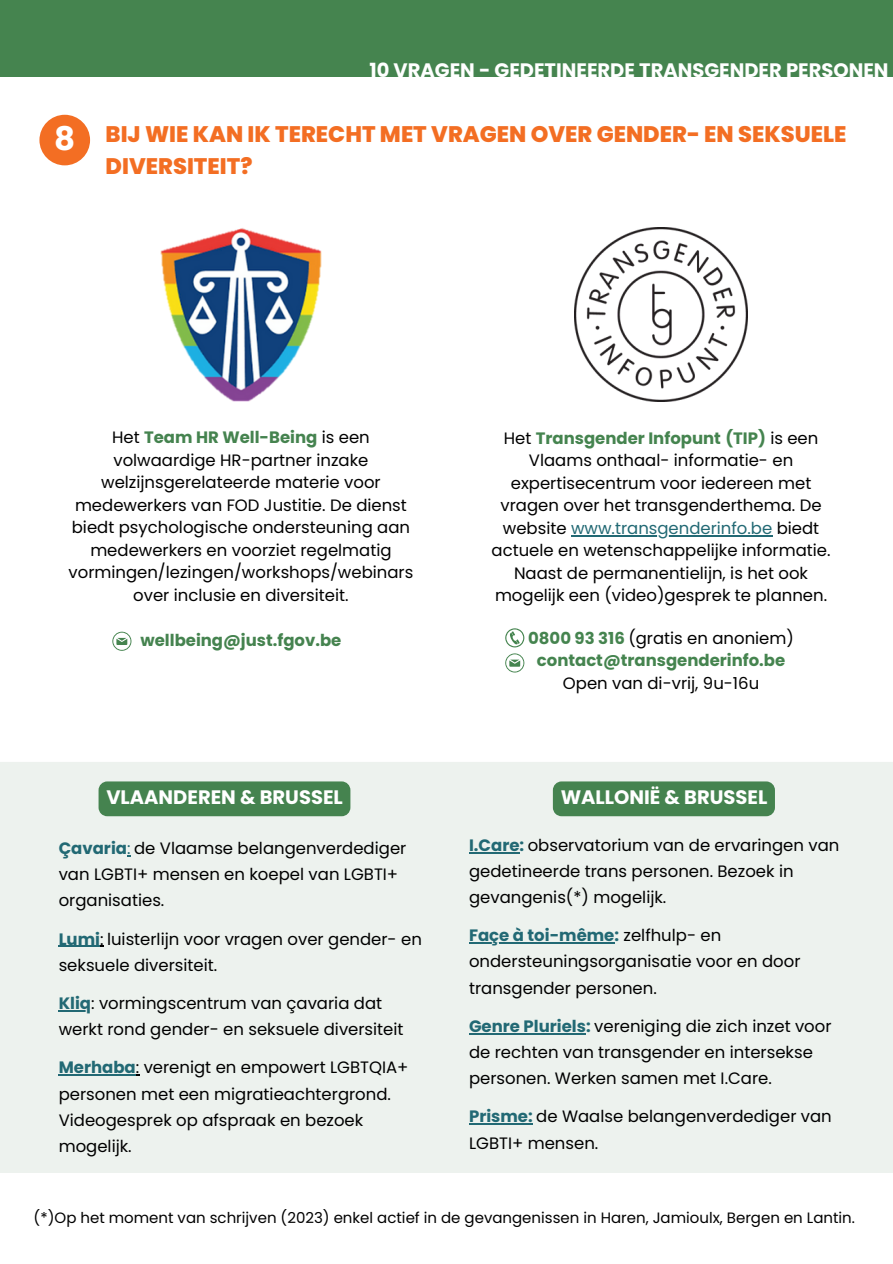
<style>
.page{position:relative;width:893px;height:1264px;background:#fff}
.page>*{position:absolute;margin:0;border:0;box-sizing:border-box;transform-origin:0 0}
.t1{font:700 32.55px "Poppins";color:#fff}
.t2{font:800 22.5px/31.5px "Poppins";color:#f36e23}
.t3{font:700 19.5px "Poppins";color:#fff}
.t4{font:16.5px/22.5px "Poppins";color:#000}
.t5{font:700 16.5px "Poppins";color:#45844f}
.t6{font:700 16.5px "Poppins";color:#45834f}
.t7{font:15px "Poppins";color:#000}
.s1{font-weight:700;color:#45834f}
.s2{font-weight:700;color:#45844f}
.s3{color:#226974}
.s4{font-weight:700;color:#226974}
</style>
<div class="page">
<div style="left:0;top:0;width:892px;height:76px;background:#45844f"></div>
<svg style="left:40px;top:114px;width:51px;height:52px"></svg>
<div style="left:39px;top:115px;width:51px;height:50px;background:#f36e23;border-radius:50%"></div>
<img style="left:574px;top:228px;width:173px;height:173px">
<hr style="left:571px;top:535px;width:201px;height:1px;background:#226974">
<svg style="left:505px;top:628px;width:19px;height:19px"></svg>
<svg style="left:505px;top:653px;width:19px;height:19px"></svg>
<svg style="left:112px;top:631px;width:19px;height:19px"></svg>
<img style="left:160px;top:228px;width:162px;height:174px">
<div style="left:0;top:762px;width:892px;height:410px;background:#edf2ee"></div>
<div style="left:98px;top:781px;width:252px;height:35px;background:#45834f"></div>
<div style="left:553px;top:781px;width:221px;height:35px;background:#45834f"></div>
<hr style="left:469px;top:851px;width:50px;height:2px;background:#226974">
<hr style="left:469px;top:942px;width:145px;height:1px;background:#226974">
<hr style="left:469px;top:1033px;width:117px;height:1px;background:#226974">
<hr style="left:469px;top:1123px;width:63px;height:1px;background:#226974">
<hr style="left:59px;top:945px;width:41px;height:2px;background:#226974">
<hr style="left:59px;top:1010px;width:32px;height:1px;background:#226974">
<hr style="left:59px;top:1074px;width:77px;height:1px;background:#226974">
<p class="t1" style="left:54px;top:116px;width:23px">8</p>
<p class="t3" style="left:369px;top:56px;width:520px">10 VRAGEN - GEDETINEERDE TRANSGENDER PERSONEN</p>
<p class="t2" style="left:106px;top:119px;width:742px">BIJ WIE KAN IK TERECHT MET VRAGEN OVER GENDER- EN SEKSUELE<br>DIVERSITEIT?</p>
<p class="t4" style="left:69px;top:426px;width:346px;text-align:center">Het <span class="s1">Team HR Well-Being</span> is een volwaardige HR-partner inzake welzijnsgerelateerde materie voor medewerkers van FOD Justitie. De dienst biedt psychologische ondersteuning aan medewerkers en voorziet regelmatig vormingen/lezingen/workshops/webinars over inclusie en diversiteit.</p>
<p class="t6" style="left:140px;top:628px;width:202px">wellbeing@just.fgov.be</p>
<p class="t4" style="left:491px;top:427px;width:340px;text-align:center">Het <span class="s2">Transgender Infopunt (TIP)</span> is een Vlaams onthaal- informatie- en expertisecentrum voor iedereen met vragen over het transgenderthema. De website <span class="s3">www.transgenderinfo.be</span> biedt actuele en wetenschappelijke informatie.<br>Naast de permanentielijn, is het ook mogelijk een (video)gesprek te plannen.</p>
<p class="t4" style="left:528px;top:626px;width:267px"><span class="s2">0800 93 316</span> (gratis en anoniem)</p>
<p class="t5" style="left:537px;top:649px;width:250px">contact@transgenderinfo.be</p>
<p class="t4" style="left:563px;top:671px;width:198px">Open van di-vrij, 9u-16u</p>
<p class="t3" style="left:106px;top:784px;width:238px">VLAANDEREN &amp; BRUSSEL</p>
<p class="t3" style="left:560px;top:784px;width:208px">WALLONIË &amp; BRUSSEL</p>
<p class="t4" style="left:469px;top:831px;width:372px;line-height:26.2px"><span class="s4">I.Care:</span> observatorium van de ervaringen van gedetineerde trans personen. Bezoek in gevangenis(*) mogelijk.</p>
<p class="t4" style="left:469px;top:922px;width:333px;line-height:26.2px"><span class="s4">Façe à toi-même:</span> zelfhulp- en ondersteuningsorganisatie voor en door transgender personen.</p>
<p class="t4" style="left:469px;top:1012px;width:364px;line-height:26.2px"><span class="s4">Genre Pluriels:</span> vereniging die zich inzet voor de rechten van transgender en intersekse personen. Werken samen met I.Care.</p>
<p class="t4" style="left:469px;top:1103px;width:364px;line-height:26.2px"><span class="s4">Prisme:</span> de Waalse belangenverdediger van<br>LGBTI+ mensen.</p>
<p class="t4" style="left:59px;top:835px;width:349px;line-height:26.2px"><span class="s4">Çavaria</span><span class="s3">:</span> de Vlaamse belangenverdediger van LGBTI+ mensen en koepel van LGBTI+ organisaties.</p>
<p class="t4" style="left:59px;top:925px;width:364px;line-height:26.2px"><span class="s4">Lumi</span>: luisterlijn voor vragen over gender- en seksuele diversiteit.</p>
<p class="t4" style="left:59px;top:990px;width:346px;line-height:26.2px"><span class="s4">Kliq</span>: vormingscentrum van çavaria dat werkt rond gender- en seksuele diversiteit</p>
<p class="t4" style="left:59px;top:1054px;width:351px;line-height:26.2px"><span class="s4">Merhaba</span>: verenigt en empowert LGBTQIA+ personen met een migratieachtergrond.<br>Videogesprek op afspraak en bezoek mogelijk.</p>
<p class="t7" style="left:34px;top:1207px;width:822px">(*)Op het moment van schrijven (2023) enkel actief in de gevangenissen in Haren, Jamioulx, Bergen en Lantin.</p>
</div>
